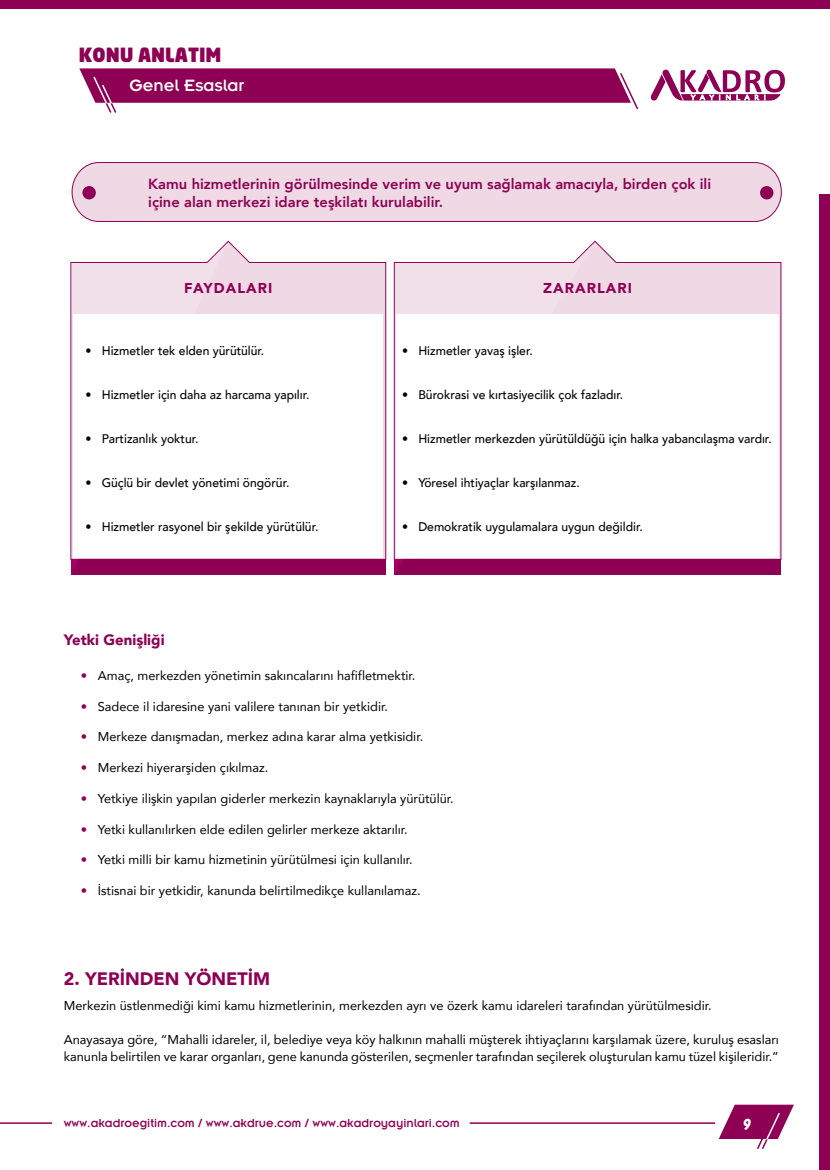
<style>
.page{position:relative;width:830px;height:1170px;background:#fff}
.page>*{position:absolute;margin:0;border:0;box-sizing:border-box;transform-origin:0 0}
.t1{font:19.35px "Neo Sans Ultra TR";color:#8e0053;scale:.95 1}
.t2{font:900 18px "Avenir";color:#8e0053}
.t3{font:18px "Insignia";color:#fff}
.t4{font:900 15px "Avenir";color:#8e0053}
.t5{font:800 15px "Balloon BT";color:#fff}
.t6{font:800 14.7px/17.5px "Avenir";color:#8e0053}
.t7{font:900 14.25px "Avenir";letter-spacing:.075em;color:#8e0053}
.t8{font:12.75px/17.2px "Avenir";color:#000}
.t9{font:12.75px "Insignia";color:#8e0053}
.t10{font:500 12.45px "Avenir";color:#000}
.s1{font-weight:900;color:#8e0053}
</style>
<div class="page">
<svg style="left:718px;top:1104px;width:75px;height:45px"></svg>
<svg style="left:79px;top:68px;width:559px;height:45px"></svg>
<div style="left:818px;top:194px;width:11px;height:975px;background:#8e0053"></div>
<div style="left:0;top:0;width:829px;height:9px;background:#8e0053"></div>
<hr style="left:0;top:1122px;width:52px;height:1px;background:#8e0053">
<hr style="left:469px;top:1122px;width:245px;height:1px;background:#8e0053">
<svg style="left:651px;top:69px;width:133px;height:32px"></svg>
<svg style="left:71px;top:162px;width:710px;height:60px;background:#ead2e0"></svg>
<div style="left:82px;top:186px;width:14px;height:13px;background:#8e0053;border-radius:50%"></div>
<div style="left:759px;top:186px;width:14px;height:13px;background:#8e0053;border-radius:50%"></div>
<svg style="left:70px;top:240px;width:316px;height:320px"></svg>
<div style="left:73px;top:314px;width:310px;height:244px;background:#fff"></div>
<div style="left:71px;top:559px;width:314px;height:16px;background:#8e0053"></div>
<svg style="left:71px;top:241px;width:157px;height:333px"></svg>
<svg style="left:393px;top:240px;width:388px;height:320px"></svg>
<div style="left:396px;top:314px;width:382px;height:244px;background:#fff"></div>
<div style="left:394px;top:559px;width:386px;height:16px;background:#8e0053"></div>
<svg style="left:394px;top:241px;width:200px;height:333px"></svg>
<h1 class="t1" style="left:79px;top:42px;width:152px">KONU ANLATIM</h1>
<h2 class="t3" style="left:129px;top:74px;width:116px">Genel Esaslar</h2>
<p class="t6" style="left:148px;top:175px;width:564px">Kamu hizmetlerinin görülmesinde verim ve uyum sağlamak amacıyla, birden çok ili içine alan merkezi idare teşkilatı kurulabilir.</p>
<p class="t7" style="left:184px;top:276px;width:90px">FAYDALARI</p>
<p class="t10" style="left:85px;top:340px;width:180px">• Hizmetler tek elden yürütülür.</p>
<p class="t10" style="left:85px;top:384px;width:225px">• Hizmetler için daha az harcama yapılır.</p>
<p class="t10" style="left:85px;top:428px;width:114px">• Partizanlık yoktur.</p>
<p class="t10" style="left:85px;top:472px;width:205px">• Güçlü bir devlet yönetimi öngörür.</p>
<p class="t10" style="left:85px;top:516px;width:234px">• Hizmetler rasyonel bir şekilde yürütülür.</p>
<p class="t7" style="left:543px;top:276px;width:90px">ZARARLARI</p>
<p class="t10" style="left:402px;top:340px;width:132px">• Hizmetler yavaş işler.</p>
<p class="t10" style="left:402px;top:384px;width:222px">• Bürokrasi ve kırtasiyecilik çok fazladır.</p>
<p class="t10" style="left:402px;top:428px;width:371px">• Hizmetler merkezden yürütüldüğü için halka yabancılaşma vardır.</p>
<p class="t10" style="left:402px;top:472px;width:179px">• Yöresel ihtiyaçlar karşılanmaz.</p>
<p class="t10" style="left:402px;top:516px;width:242px">• Demokratik uygulamalara uygun değildir.</p>
<p class="t4" style="left:64px;top:626px;width:102px">Yetki Genişliği</p>
<p class="t8" style="left:81px;top:666px;width:336px"><span class="s1">•</span> Amaç, merkezden yönetimin sakıncalarını hafifletmektir.</p>
<p class="t8" style="left:81px;top:697px;width:308px"><span class="s1">•</span> Sadece il idaresine yani valilere tanınan bir yetkidir.</p>
<p class="t8" style="left:81px;top:728px;width:344px"><span class="s1">•</span> Merkeze danışmadan, merkez adına karar alma yetkisidir.</p>
<p class="t8" style="left:81px;top:758px;width:189px"><span class="s1">•</span> Merkezi hiyerarşiden çıkılmaz.</p>
<p class="t8" style="left:81px;top:789px;width:374px"><span class="s1">•</span> Yetkiye ilişkin yapılan giderler merkezin kaynaklarıyla yürütülür.</p>
<p class="t8" style="left:81px;top:820px;width:328px"><span class="s1">•</span> Yetki kullanılırken elde edilen gelirler merkeze aktarılır.</p>
<p class="t8" style="left:81px;top:851px;width:333px"><span class="s1">•</span> Yetki milli bir kamu hizmetinin yürütülmesi için kullanılır.</p>
<p class="t8" style="left:81px;top:881px;width:341px"><span class="s1">•</span> İstisnai bir yetkidir, kanunda belirtilmedikçe kullanılamaz.</p>
<h2 class="t2" style="left:64px;top:963px;width:208px">2. YERİNDEN YÖNETİM</h2>
<p class="t8" style="left:64px;top:996px;width:649px">Merkezin üstlenmediği kimi kamu hizmetlerinin, merkezden ayrı ve özerk kamu idareleri tarafından yürütülmesidir.</p>
<p class="t8" style="left:64px;top:1030px;width:716px">Anayasaya göre, “Mahalli idareler, il, belediye veya köy halkının mahalli müşterek ihtiyaçlarını karşılamak üzere, kuruluş esasları kanunla belirtilen ve karar organları, gene kanunda gösterilen, seçmenler tarafından seçilerek oluşturulan kamu tüzel kişileridir.”</p>
<p class="t9" style="left:64px;top:1114px;width:397px">www.akadroegitim.com / www.akdrue.com / www.akadroyayinlari.com</p>
<p class="t5" style="left:743px;top:1114px;width:9px">9</p>
</div>
